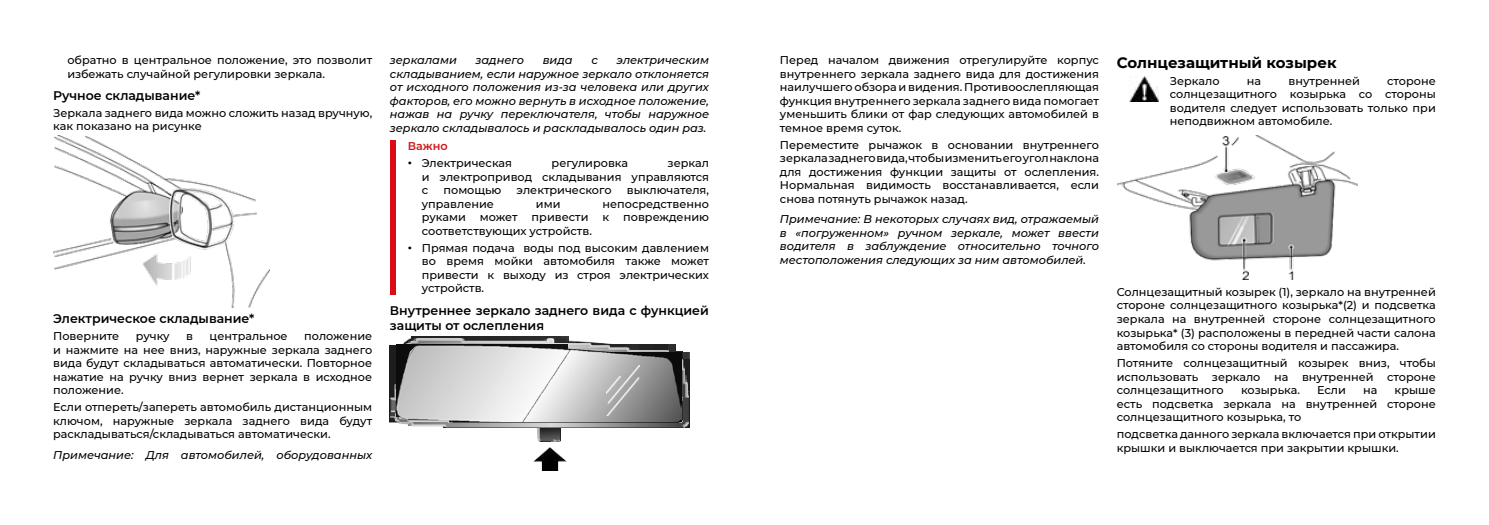
<style>
.page{position:relative;width:1489px;height:525px;background:#fff}
.page>*{position:absolute;margin:0;border:0;box-sizing:border-box;transform-origin:0 0}
.t1{font:700 15px "Montserrat";color:#000}
.t2{font:600 12.5px/15px "Montserrat";color:#000}
.t3{font:500 11.25px/13.5px "Montserrat";color:#000;text-align:justify}
.t4{font:italic 500 11.25px/13.5px "Montserrat";color:#000;text-align:justify}
.s1{font-weight:600;color:#cd1719}
.s2{font-weight:700}
</style>
<div class="page">
<img style="left:54px;top:135px;width:215px;height:172px">
<div style="left:390px;top:140px;width:5px;height:155px;background:#dc0c15"></div>
<img style="left:538px;top:440px;width:22px;height:1px">
<img style="left:559px;top:427px;width:1px;height:13px">
<img style="left:537px;top:439px;width:13px;height:1px">
<img style="left:536px;top:427px;width:23px;height:12px">
<svg style="left:550px;top:439px;width:9px;height:2px"></svg>
<img style="left:392px;top:338px;width:295px;height:88px">
<img style="left:396px;top:343px;width:286px;height:79px">
<img style="left:397px;top:344px;width:87px;height:77px">
<img style="left:484px;top:344px;width:197px;height:77px">
<img style="left:607px;top:365px;width:32px;height:50px">
<img style="left:533px;top:447px;width:33px;height:23px">
<img style="left:1129px;top:77px;width:29px;height:25px">
<img style="left:1117px;top:136px;width:240px;height:143px">
<p class="t3" style="left:67px;top:53px;width:306px">обратно в центральное положение, это позволит избежать случайной регулировки зеркала.</p>
<p class="t2" style="left:53px;top:87px;width:149px">Ручное складывание*</p>
<p class="t3" style="left:53px;top:105px;width:320px">Зеркала заднего вида можно сложить назад вручную, как показано на рисунке</p>
<p class="t2" style="left:53px;top:310px;width:203px">Электрическое складывание*</p>
<p class="t3" style="left:53px;top:329px;width:67px">Поверните</p>
<p class="t3" style="left:136px;top:329px;width:35px">ручку</p>
<p class="t3" style="left:186px;top:329px;width:8px">в</p>
<p class="t3" style="left:210px;top:329px;width:79px">центральное</p>
<p class="t3" style="left:53px;top:329px;width:320px;text-indent:251px">положение и нажмите на нее вниз, наружные зеркала заднего вида будут складываться автоматически. Повторное нажатие на ручку вниз вернет зеркала в исходное положение.</p>
<p class="t3" style="left:53px;top:400px;width:320px">Если отпереть/запереть автомобиль дистанционным ключом, наружные зеркала заднего вида будут раскладываться/складываться автоматически.</p>
<p class="t4" style="left:53px;top:447px;width:320px">Примечание: Для автомобилей, оборудованных</p>
<p class="t4" style="left:390px;top:53px;width:68px">зеркалами</p>
<p class="t4" style="left:475px;top:53px;width:50px">заднего</p>
<p class="t4" style="left:542px;top:53px;width:31px">вида</p>
<p class="t4" style="left:591px;top:53px;width:8px">с</p>
<p class="t4" style="left:390px;top:53px;width:320px;text-indent:227px">электрическим складыванием, если наружное зеркало отклоняется от исходного положения из-за человека или других факторов, его можно вернуть в исходное положение, нажав на ручку переключателя, чтобы наружное зеркало складывалось и раскладывалось один раз.</p>
<p class="t3" style="left:407px;top:137px;width:106px;line-height:17px"><span class="s1">Важно<br></span><span class="s2">ٝ</span> Электрическая</p>
<p class="t3" style="left:422px;top:156px;width:289px;text-indent:246px">зеркал и электропривод складывания управляются с</p>
<p class="t3" style="left:551px;top:156px;width:78px">регулировка</p>
<p class="t3" style="left:443px;top:183px;width:59px">помощью</p>
<p class="t3" style="left:516px;top:183px;width:96px">электрического</p>
<p class="t3" style="left:627px;top:183px;width:84px">выключателя,</p>
<p class="t3" style="left:422px;top:196px;width:74px">управление</p>
<p class="t3" style="left:536px;top:196px;width:26px">ими</p>
<p class="t3" style="left:422px;top:196px;width:289px;text-indent:180px">непосредственно руками может привести к повреждению соответствующих устройств.</p>
<p class="t3" style="left:422px;top:240px;width:289px;text-indent:-14px"><span class="s2">ٝ</span> Прямая подача воды под высоким давлением во время мойки автомобиля также может привести к выходу из строя электрических устройств.</p>
<p class="t2" style="left:390px;top:302px;width:320px">Внутреннее зеркало заднего вида с функцией защиты от ослепления</p>
<p class="t3" style="left:780px;top:53px;width:320px">Перед началом движения отрегулируйте корпус внутреннего зеркала заднего вида для достижения наилучшего обзора и видения. Противоослепляющая функция внутреннего зеркала заднего вида помогает уменьшить блики от фар следующих автомобилей в темное время суток.</p>
<p class="t3" style="left:780px;top:137px;width:320px">Переместите рычажок в основании внутреннего зеркала заднего вида, чтобы изменить его угол наклона для достижения функции защиты от ослепления.<br>Нормальная видимость восстанавливается, если снова потянуть рычажок назад.</p>
<p class="t4" style="left:780px;top:212px;width:320px">Примечание: В некоторых случаях вид, отражаемый в «погруженном» ручном зеркале, может ввести водителя в заблуждение относительно точного местоположения следующих за ним автомобилей.</p>
<h1 class="t1" style="left:1116px;top:52px;width:221px">Солнцезащитный козырек</h1>
<p class="t3" style="left:1169px;top:74px;width:51px">Зеркало</p>
<p class="t3" style="left:1246px;top:74px;width:16px">на</p>
<p class="t3" style="left:1288px;top:74px;width:73px">внутренней</p>
<p class="t3" style="left:1169px;top:74px;width:267px;text-indent:217px">стороне солнцезащитного козырька со стороны водителя следует использовать только при неподвижном автомобиле.</p>
<p class="t3" style="left:1116px;top:284px;width:320px">Солнцезащитный козырек (1), зеркало на внутренней стороне солнцезащитного козырька*(2) и подсветка зеркала на внутренней стороне солнцезащитного козырька* (3) расположены в передней части салона автомобиля со стороны водителя и пассажира.</p>
<p class="t3" style="left:1116px;top:356px;width:320px">Потяните солнцезащитный козырек вниз, чтобы использовать зеркало на внутренней стороне солнцезащитного</p>
<p class="t3" style="left:1240px;top:383px;width:60px">козырька.</p>
<p class="t3" style="left:1316px;top:383px;width:30px">Если</p>
<p class="t3" style="left:1362px;top:383px;width:16px">на</p>
<p class="t3" style="left:1116px;top:383px;width:320px;text-indent:278px">крыше есть подсветка зеркала на внутренней стороне солнцезащитного козырька, то</p>
<p class="t3" style="left:1116px;top:427px;width:320px">подсветка данного зеркала включается при открытии крышки и выключается при закрытии крышки.</p>
</div>
